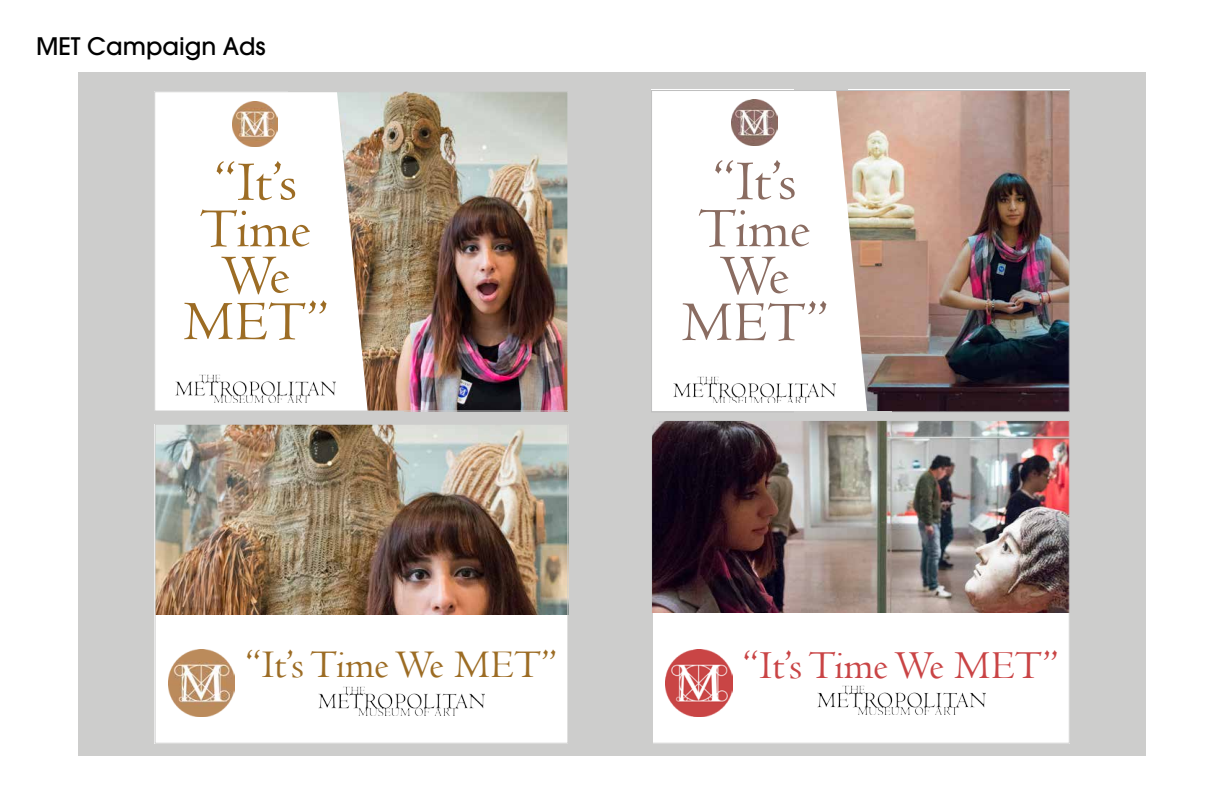
<style>
.page{position:relative;width:1224px;height:792px;background:#fff}
.page>*{position:absolute;margin:0;border:0;box-sizing:border-box;transform-origin:0 0}
.t1{font:58px/46.9px "Centaur";color:#8a6c61;text-align:center}
.t2{font:57.4px/46.4px "Centaur";color:#9c6c24;text-align:center}
.t3{font:41.1px "Centaur";color:#c94445}
.t4{font:40.7px "Centaur";color:#9c6c24}
.t5{font:500 24px "Avant Garde";color:#000}
</style>
<div class="page">
<div style="left:78px;top:72px;width:1068px;height:684px;background:#cdcdcc"></div>
<div style="left:154px;top:92px;width:414px;height:319px;background:#fff"></div>
<img style="left:368px;top:93px;width:198px;height:316px">
<img style="left:233px;top:101px;width:45px;height:45px">
<svg style="left:287px;top:93px;width:81px;height:316px"></svg>
<img style="left:175px;top:374px;width:161px;height:28px">
<div style="left:154px;top:91px;width:414px;height:320px;border:1px solid #cdcdcc"></div>
<div style="left:154px;top:424px;width:414px;height:319px;background:#fff"></div>
<div style="left:653px;top:424px;width:417px;height:319px;background:#fff"></div>
<div style="left:651px;top:90px;width:419px;height:321px;background:#fff"></div>
<img style="left:868px;top:92px;width:200px;height:318px">
<svg style="left:779px;top:89px;width:89px;height:321px"></svg>
<img style="left:673px;top:376px;width:162px;height:27px">
<img style="left:732px;top:100px;width:45px;height:45px">
<div style="left:651px;top:90px;width:419px;height:322px;border:1px solid #bebebe"></div>
<img style="left:157px;top:426px;width:409px;height:188px">
<img style="left:169px;top:650px;width:66px;height:66px">
<img style="left:319px;top:686px;width:166px;height:29px">
<div style="left:155px;top:424px;width:413px;height:319px;border:1px solid #cdcdcc"></div>
<img style="left:817px;top:685px;width:168px;height:30px">
<img style="left:653px;top:422px;width:415px;height:190px">
<img style="left:665px;top:650px;width:67px;height:67px">
<div style="left:651px;top:420px;width:419px;height:323px;border:1px solid #cdcdcc"></div>
<div style="left:288px;top:72px;width:66px;height:20px;background:#cdcdcc"></div>
<div style="left:794px;top:72px;width:54px;height:18px;background:#cdcdcc"></div>
<p class="t5" style="left:36px;top:31px;width:231px">MET Campaign Ads</p>
<p class="t2" style="left:183px;top:159px;width:149px">“It’s<br>Time<br>We<br>MET”</p>
<p class="t1" style="left:682px;top:157px;width:150px">“It’s<br>Time<br>We<br>MET”</p>
<p class="t4" style="left:245px;top:640px;width:315px">“It’s Time We MET”</p>
<p class="t3" style="left:742px;top:641px;width:319px">“It’s Time We MET”</p>
</div>
